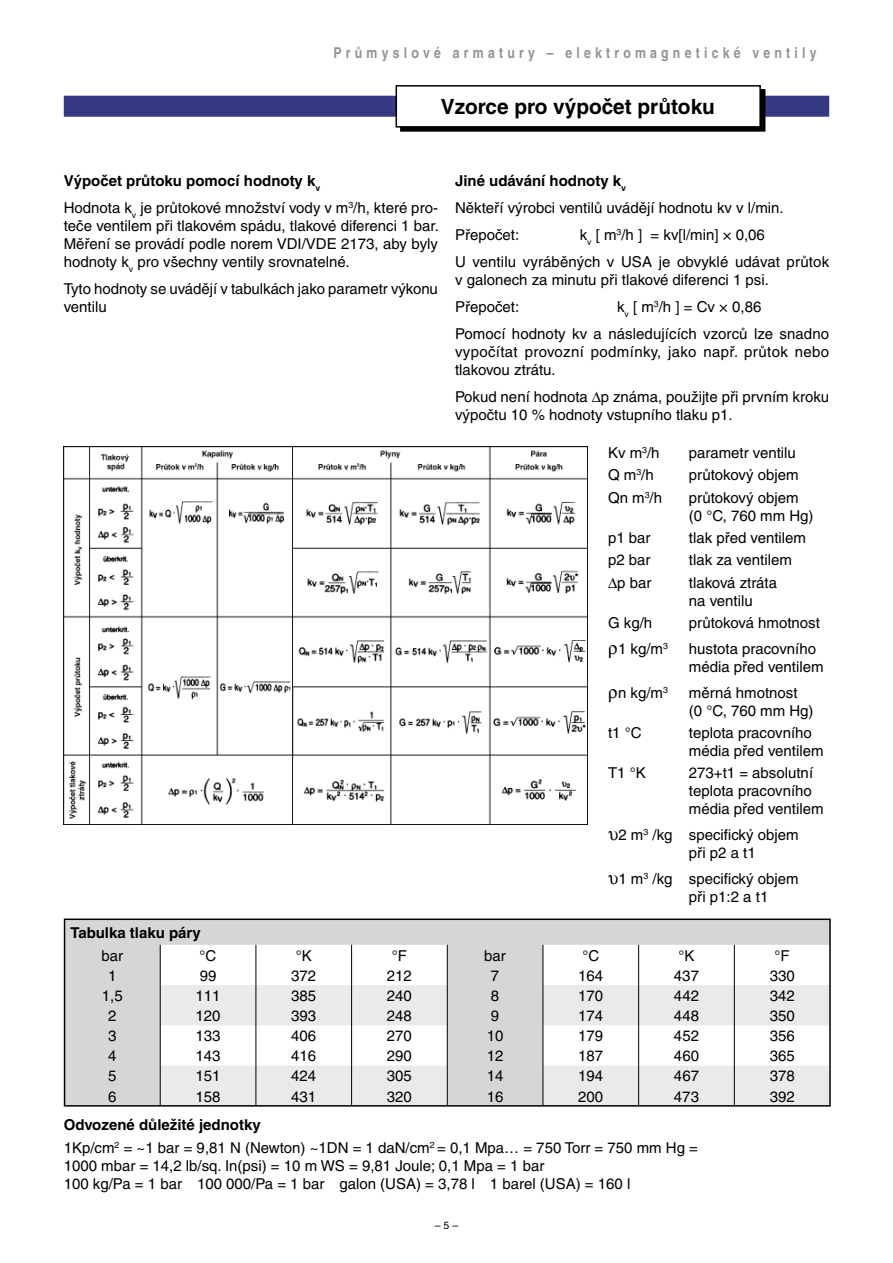
<style>
.page{position:relative;width:893px;height:1263px;background:#fff}
.page>*{position:absolute;margin:0;border:0;box-sizing:border-box;transform-origin:0 0}
.t1{font:700 21px "Helvetica CE";color:#000}
.t2{font:15px/18px "Helvetica CE";color:#000}
.t3{font:15px/18px "Helvetica CE";letter-spacing:.025em;color:#000}
.t4{font:700 condensed 15px "Helvetica CE";letter-spacing:.28em;color:#939393}
.t5{font:700 15px "Helvetica CE";color:#000}
.t6{font:10.5px "Helvetica CE";color:#000}
.s1{font-weight:700}
</style>
<div class="page">
<div style="left:64px;top:96px;width:765px;height:21px;background:#363a83"></div>
<div style="left:401px;top:90px;width:364px;height:41px;background:#000"></div>
<div style="left:400px;top:89px;width:365px;height:43px;border:2px solid #000"></div>
<div style="left:396px;top:86px;width:364px;height:41px;background:#fff"></div>
<div style="left:396px;top:85px;width:365px;height:43px;border:2px solid #000"></div>
<img style="left:64px;top:446px;width:523px;height:378px">
<svg style="left:65px;top:920px;width:764px;height:185px;fill:#d6d6d6"></svg>
<svg style="left:161px;top:985px;width:668px;height:120px;fill:#eaeaea"></svg>
<hr style="left:829px;top:945px;width:2px;height:20px;background:#000">
<hr style="left:829px;top:965px;width:2px;height:20px;background:#000">
<hr style="left:829px;top:985px;width:2px;height:20px;background:#000">
<hr style="left:829px;top:1005px;width:2px;height:20px;background:#000">
<hr style="left:829px;top:1025px;width:2px;height:20px;background:#000">
<hr style="left:829px;top:1045px;width:2px;height:20px;background:#000">
<hr style="left:829px;top:1065px;width:2px;height:21px;background:#000">
<svg style="left:829px;top:1086px;width:2px;height:19px"></svg>
<hr style="left:64px;top:1105px;width:767px;height:1px;background:#000">
<hr style="left:64px;top:918px;width:96px;height:2px;background:#000">
<svg style="left:64px;top:920px;width:1px;height:185px"></svg>
<hr style="left:160px;top:918px;width:671px;height:2px;background:#000">
<hr style="left:829px;top:920px;width:2px;height:25px;background:#000">
<svg style="left:160px;top:945px;width:1px;height:160px"></svg>
<svg style="left:256px;top:945px;width:1px;height:160px"></svg>
<svg style="left:351px;top:945px;width:1px;height:160px"></svg>
<svg style="left:447px;top:945px;width:1px;height:160px"></svg>
<svg style="left:543px;top:945px;width:1px;height:160px"></svg>
<svg style="left:638px;top:945px;width:1px;height:160px"></svg>
<svg style="left:734px;top:945px;width:1px;height:160px"></svg>
<p class="t4" style="left:333px;top:48px;width:485px">Průmyslové armatury – elektromagnetické ventily</p>
<h1 class="t1" style="left:441px;top:99px;width:276px">Vzorce pro výpočet průtoku</h1>
<p class="t2" style="left:64px;top:169px;width:376px;line-height:27px"><span class="s1">Výpočet průtoku pomocí hodnoty k</span><sub>v<br></sub>Hodnota k<sub>v</sub> je průtokové množství vody v m<sup>3</sup>/h, které pro-</p>
<p class="t2" style="left:64px;top:218px;width:377px;text-align:justify">teče ventilem při tlakovém spádu, tlakové diferenci 1 bar.<br>Měření se provádí podle norem VDI/VDE 2173, aby byly hodnoty k<sub>v</sub> pro všechny ventily srovnatelné.</p>
<p class="t2" style="left:64px;top:281px;width:376px">Tyto hodnoty se uvádějí v tabulkách jako parametr výkonu ventilu</p>
<p class="t2" style="left:455px;top:169px;width:330px;line-height:27px"><span class="s1">Jiné udávání hodnoty k</span><sub>v<br></sub>Někteří výrobci ventilů uvádějí hodnotu kv v l/min.<br>Přepočet:</p>
<p class="t2" style="left:455px;top:223px;width:376px;line-height:27px;text-indent:125px">k<sub>v</sub> [ m<sup>3</sup>/h ] = kv[l/min] × 0,06<br>U ventilu vyráběných v USA je obvyklé udávat průtok</p>
<p class="t2" style="left:455px;top:268px;width:315px;line-height:27px">v galonech za minutu při tlakové diferenci 1 psi.<br>Přepočet:</p>
<p class="t2" style="left:455px;top:295px;width:376px;line-height:27px;text-indent:162px">k<sub>v</sub> [ m<sup>3</sup>/h ] = Cv × 0,86<br>Pomocí hodnoty kv a následujících vzorců lze snadno</p>
<p class="t3" style="left:455px;top:344px;width:376px">vypočítat provozní podmínky, jako např. průtok nebo tlakovou ztrátu.</p>
<p class="t2" style="left:455px;top:389px;width:376px">Pokud není hodnota ∆p známa, použijte při prvním kroku výpočtu 10 % hodnoty vstupního tlaku p1.</p>
<p class="t2" style="left:608px;top:445px;width:53px">Kv m<sup>3</sup>/h</p>
<p class="t2" style="left:689px;top:445px;width:109px">parametr ventilu</p>
<p class="t2" style="left:608px;top:468px;width:47px">Q m<sup>3</sup>/h</p>
<p class="t2" style="left:689px;top:468px;width:111px">průtokový objem</p>
<p class="t2" style="left:608px;top:490px;width:56px">Qn m<sup>3</sup>/h</p>
<p class="t2" style="left:689px;top:490px;width:126px">průtokový objem (0 °C, 760 mm Hg)</p>
<p class="t2" style="left:608px;top:530px;width:44px">p1 bar</p>
<p class="t2" style="left:689px;top:530px;width:119px">tlak před ventilem</p>
<p class="t2" style="left:608px;top:553px;width:44px">p2 bar</p>
<p class="t2" style="left:689px;top:553px;width:104px">tlak za ventilem</p>
<p class="t2" style="left:608px;top:575px;width:45px">∆p bar</p>
<p class="t2" style="left:689px;top:575px;width:90px">tlaková ztráta na ventilu</p>
<p class="t2" style="left:608px;top:615px;width:46px">G kg/h</p>
<p class="t2" style="left:689px;top:615px;width:133px">průtoková hmotnost</p>
<p class="t2" style="left:618px;top:641px;width:51px">1 kg/m<sup>3</sup></p>
<p class="t2" style="left:689px;top:641px;width:136px">hustota pracovního média před ventilem</p>
<p class="t2" style="left:618px;top:685px;width:51px">n kg/m<sup>3</sup></p>
<p class="t2" style="left:689px;top:685px;width:126px">měrná hmotnost (0 °C, 760 mm Hg)</p>
<p class="t2" style="left:608px;top:725px;width:35px">t1 °C</p>
<p class="t2" style="left:689px;top:725px;width:136px">teplota pracovního média před ventilem</p>
<p class="t2" style="left:608px;top:765px;width:39px">T1 °K</p>
<p class="t2" style="left:689px;top:765px;width:136px">273+t1 = absolutní teplota pracovního média před ventilem</p>
<p class="t2" style="left:689px;top:827px;width:111px;text-indent:-70px">2 m<sup>3</sup> /kg specifický objem při p2 a t1</p>
<p class="t2" style="left:689px;top:871px;width:111px;text-indent:-70px">1 m<sup>3</sup> /kg specifický objem při p1:2 a t1</p>
<p class="t5" style="left:71px;top:927px;width:132px">Tabulka tlaku páry</p>
<p class="t2" style="left:102px;top:948px;width:23px">bar</p>
<p class="t2" style="left:200px;top:948px;width:18px">°C</p>
<p class="t2" style="left:296px;top:948px;width:18px">°K</p>
<p class="t2" style="left:392px;top:948px;width:17px">°F</p>
<p class="t2" style="left:484px;top:948px;width:23px">bar</p>
<p class="t2" style="left:582px;top:948px;width:18px">°C</p>
<p class="t2" style="left:678px;top:948px;width:18px">°K</p>
<p class="t2" style="left:775px;top:948px;width:17px">°F</p>
<p class="t2" style="left:108px;top:968px;width:10px">1</p>
<p class="t2" style="left:200px;top:968px;width:18px">99</p>
<p class="t2" style="left:291px;top:968px;width:27px">372</p>
<p class="t2" style="left:387px;top:968px;width:27px">212</p>
<p class="t2" style="left:491px;top:968px;width:10px">7</p>
<p class="t2" style="left:578px;top:968px;width:27px">164</p>
<p class="t2" style="left:674px;top:968px;width:27px">437</p>
<p class="t2" style="left:770px;top:968px;width:27px">330</p>
<p class="t2" style="left:102px;top:988px;width:22px">1,5</p>
<p class="t2" style="left:196px;top:988px;width:27px">111</p>
<p class="t2" style="left:291px;top:988px;width:27px">385</p>
<p class="t2" style="left:387px;top:988px;width:27px">240</p>
<p class="t2" style="left:491px;top:988px;width:10px">8</p>
<p class="t2" style="left:578px;top:988px;width:27px">170</p>
<p class="t2" style="left:674px;top:988px;width:27px">442</p>
<p class="t2" style="left:770px;top:988px;width:27px">342</p>
<p class="t2" style="left:108px;top:1008px;width:10px">2</p>
<p class="t2" style="left:196px;top:1008px;width:27px">120</p>
<p class="t2" style="left:291px;top:1008px;width:27px">393</p>
<p class="t2" style="left:387px;top:1008px;width:27px">248</p>
<p class="t2" style="left:491px;top:1008px;width:10px">9</p>
<p class="t2" style="left:578px;top:1008px;width:27px">174</p>
<p class="t2" style="left:674px;top:1008px;width:27px">448</p>
<p class="t2" style="left:770px;top:1008px;width:27px">350</p>
<p class="t2" style="left:108px;top:1028px;width:10px">3</p>
<p class="t2" style="left:196px;top:1028px;width:27px">133</p>
<p class="t2" style="left:291px;top:1028px;width:27px">406</p>
<p class="t2" style="left:387px;top:1028px;width:27px">270</p>
<p class="t2" style="left:487px;top:1028px;width:18px">10</p>
<p class="t2" style="left:578px;top:1028px;width:27px">179</p>
<p class="t2" style="left:674px;top:1028px;width:27px">452</p>
<p class="t2" style="left:770px;top:1028px;width:27px">356</p>
<p class="t2" style="left:108px;top:1049px;width:10px">4</p>
<p class="t2" style="left:196px;top:1049px;width:27px">143</p>
<p class="t2" style="left:291px;top:1049px;width:27px">416</p>
<p class="t2" style="left:387px;top:1049px;width:27px">290</p>
<p class="t2" style="left:487px;top:1049px;width:18px">12</p>
<p class="t2" style="left:578px;top:1049px;width:27px">187</p>
<p class="t2" style="left:674px;top:1049px;width:27px">460</p>
<p class="t2" style="left:770px;top:1049px;width:27px">365</p>
<p class="t2" style="left:108px;top:1069px;width:10px">5</p>
<p class="t2" style="left:196px;top:1069px;width:27px">151</p>
<p class="t2" style="left:291px;top:1069px;width:27px">424</p>
<p class="t2" style="left:387px;top:1069px;width:27px">305</p>
<p class="t2" style="left:487px;top:1069px;width:18px">14</p>
<p class="t2" style="left:578px;top:1069px;width:27px">194</p>
<p class="t2" style="left:674px;top:1069px;width:27px">467</p>
<p class="t2" style="left:770px;top:1069px;width:27px">378</p>
<p class="t2" style="left:108px;top:1089px;width:10px">6</p>
<p class="t2" style="left:196px;top:1089px;width:27px">158</p>
<p class="t2" style="left:291px;top:1089px;width:27px">431</p>
<p class="t2" style="left:387px;top:1089px;width:27px">320</p>
<p class="t2" style="left:487px;top:1089px;width:18px">16</p>
<p class="t2" style="left:578px;top:1089px;width:27px">200</p>
<p class="t2" style="left:674px;top:1089px;width:27px">473</p>
<p class="t2" style="left:770px;top:1089px;width:27px">392</p>
<p class="t2" style="left:64px;top:1115px;width:636px;line-height:22.2px"><span class="s1">Odvozené důležité jednotky<br></span>1Kp/cm<sup>2</sup> = ~1 bar = 9,81 N (Newton) ~1DN = 1 daN/cm<sup>2</sup> = 0,1 Mpa… = 750 Torr = 750 mm Hg =</p>
<p class="t2" style="left:64px;top:1158px;width:568px">1000 mbar = 14,2 lb/sq. In(psi) = 10 m WS = 9,81 Joule; 0,1 Mpa = 1 bar<br>100 kg/Pa = 1 bar 100 000/Pa = 1 bar galon (USA) = 3,78 l 1 barel (USA) = 160 l</p>
<p class="t6" style="left:435px;top:1221px;width:25px">– 5 –</p>
</div>
